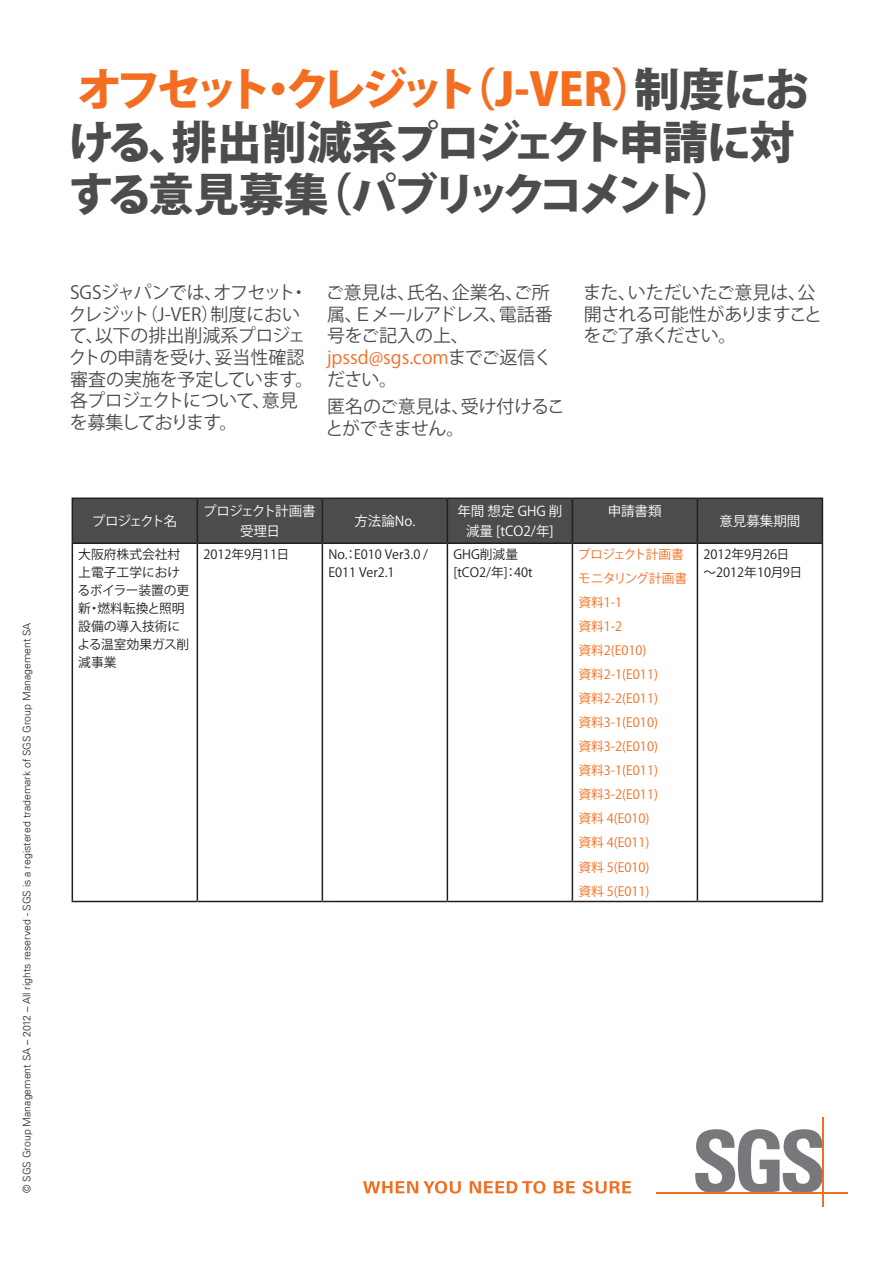
<style>
.page{position:relative;width:893px;height:1263px;background:#fff}
.page>*{position:absolute;margin:0;border:0;box-sizing:border-box;transform-origin:0 0}
.t1{font:800 45px/52.5px "Koz Go Pr 6 N";letter-spacing:-.1em;color:#4b4c4d}
.t2{font:18px/21.6px "Koz Go Pr 6 N";letter-spacing:-.02em;color:#4b4c4d}
.t3{font:18px/21.6px "Koz Go Pr 6 N";color:#4b4c4d}
.t4{font:18px/21.6px "Koz Go Pr 6 N";letter-spacing:-.04em;color:#4b4c4d}
.t5{font:13.5px/20.2px "Koz Go Pr 6 N";color:#fff;text-align:center}
.t6{font:13.5px/20.2px "Koz Go Pr 6 N";letter-spacing:-.045em;color:#fff;text-align:center}
.t7{font:13.5px "Koz Go Pr 6 N";letter-spacing:-.11em;color:#fff}
.t8{font:12.75px/18px "Koz Go Pr 6 N";color:#231f20}
.t9{font:12.75px "Koz Go Pr 6 N";color:#f36e21}
.t10{font:12.75px "Koz Go Pr 6 N";letter-spacing:-.06em;color:#f36e21}
.t11{font:12.75px "Koz Go Pr 6 N";letter-spacing:-.03em;color:#f36e21}
.t12{font:300 10.5px "Univers LT";color:#231f20}
.s1{color:#f36e21}
</style>
<div class="page">
<div style="left:73px;top:499px;width:749px;height:43px;background:#4b4c4d"></div>
<hr style="left:72px;top:497px;width:125px;height:2px;background:#231f20">
<hr style="left:72px;top:499px;width:1px;height:43px;background:#231f20">
<hr style="left:197px;top:497px;width:125px;height:2px;background:#231f20">
<hr style="left:197px;top:499px;width:1px;height:43px;background:#231f20">
<hr style="left:322px;top:497px;width:125px;height:2px;background:#231f20">
<hr style="left:322px;top:499px;width:1px;height:43px;background:#231f20">
<hr style="left:447px;top:497px;width:125px;height:2px;background:#231f20">
<hr style="left:447px;top:499px;width:1px;height:43px;background:#231f20">
<hr style="left:572px;top:497px;width:125px;height:2px;background:#231f20">
<hr style="left:572px;top:499px;width:1px;height:43px;background:#231f20">
<hr style="left:697px;top:497px;width:126px;height:2px;background:#231f20">
<hr style="left:697px;top:499px;width:1px;height:43px;background:#231f20">
<hr style="left:822px;top:499px;width:1px;height:43px;background:#231f20">
<hr style="left:72px;top:542px;width:125px;height:2px;background:#231f20">
<hr style="left:72px;top:544px;width:1px;height:357px;background:#231f20">
<hr style="left:197px;top:542px;width:125px;height:2px;background:#231f20">
<hr style="left:197px;top:544px;width:1px;height:357px;background:#231f20">
<hr style="left:322px;top:542px;width:125px;height:2px;background:#231f20">
<hr style="left:322px;top:544px;width:1px;height:357px;background:#231f20">
<hr style="left:447px;top:542px;width:125px;height:2px;background:#231f20">
<hr style="left:447px;top:544px;width:1px;height:357px;background:#231f20">
<hr style="left:572px;top:542px;width:125px;height:2px;background:#231f20">
<hr style="left:572px;top:544px;width:1px;height:357px;background:#231f20">
<hr style="left:697px;top:542px;width:126px;height:2px;background:#231f20">
<hr style="left:697px;top:544px;width:1px;height:357px;background:#231f20">
<hr style="left:822px;top:544px;width:1px;height:357px;background:#231f20">
<hr style="left:72px;top:901px;width:125px;height:1px;background:#231f20">
<hr style="left:197px;top:901px;width:125px;height:1px;background:#231f20">
<hr style="left:322px;top:901px;width:125px;height:1px;background:#231f20">
<hr style="left:447px;top:901px;width:125px;height:1px;background:#231f20">
<hr style="left:572px;top:901px;width:125px;height:1px;background:#231f20">
<hr style="left:697px;top:901px;width:126px;height:1px;background:#231f20">
<svg style="left:363px;top:1181px;width:98px;height:13px"></svg>
<svg style="left:470px;top:1181px;width:75px;height:13px"></svg>
<svg style="left:554px;top:1181px;width:21px;height:12px"></svg>
<svg style="left:582px;top:1181px;width:49px;height:12px"></svg>
<svg style="left:695px;top:1129px;width:127px;height:63px"></svg>
<hr style="left:656px;top:1192px;width:192px;height:1px;background:#f36e21">
<hr style="left:822px;top:1117px;width:2px;height:89px;background:#f36e21">
<p class="t12" style="left:20px;top:1193px;width:572px;rotate:-90deg">© SGS Group Management SA – 2012 – All rights reserved - SGS is a registered trademark of SGS Group Management SA</p>
<p class="t1" style="left:69px;top:65px;width:743px"><span class="s1">オフセット・クレジット（J-VER）</span>制度における、排出削減系プロジェクト申請に対する意見募集（パブリックコメント）</p>
<p class="t2" style="left:69px;top:282px;width:246px">SGSジャパンでは、オフセット・クレジット（J-VER）制度において、以下の排出削減系プロジェクトの申請を受け、妥当性確認審査の実施を予定しています。各プロジェクトについて、意見を募集しております。</p>
<p class="t3" style="left:326px;top:282px;width:228px">ご意見は、氏名、企業名、ご所属、Ｅメールアドレス、電話番号をご記入の上、<span class="s1">jpssd@sgs.com</span>までご返信ください。</p>
<p class="t2" style="left:326px;top:396px;width:241px">匿名のご意見は、受け付けることができません。</p>
<p class="t4" style="left:583px;top:282px;width:240px">また、いただいたご意見は、公開される可能性がありますことをご了承ください。</p>
<p class="t7" style="left:92px;top:514px;width:87px">プロジェクト名</p>
<p class="t6" style="left:203px;top:501px;width:114px">プロジェクト計画書受理日</p>
<p class="t5" style="left:354px;top:511px;width:62px">方法論No.</p>
<p class="t5" style="left:457px;top:501px;width:107px">年間 想定 GHG 削減量 [tCO2/年]</p>
<p class="t5" style="left:608px;top:501px;width:55px">申請書類</p>
<p class="t8" style="left:78px;top:546px;width:113px">大阪府株式会社村上電子工学におけるボイラー装置の更新・燃料転換と照明設備の導入技術による温室効果ガス削減事業</p>
<p class="t8" style="left:203px;top:546px;width:87px">2012年9月11日</p>
<p class="t8" style="left:328px;top:546px;width:101px">No.：E010 Ver3.0 /<br>E011 Ver2.1</p>
<p class="t8" style="left:453px;top:546px;width:81px">GHG削減量[tCO2/年]：40t</p>
<p class="t10" style="left:578px;top:548px;width:108px">プロジェクト計画書</p>
<p class="t11" style="left:578px;top:572px;width:111px">モニタリング計画書</p>
<p class="t9" style="left:578px;top:596px;width:45px">資料1-1</p>
<p class="t9" style="left:578px;top:620px;width:45px">資料1-2</p>
<p class="t9" style="left:578px;top:644px;width:70px">資料2(E010)</p>
<p class="t9" style="left:578px;top:668px;width:81px">資料2-1(E011)</p>
<p class="t9" style="left:578px;top:692px;width:81px">資料2-2(E011)</p>
<p class="t9" style="left:578px;top:716px;width:81px">資料3-1(E010)</p>
<p class="t9" style="left:578px;top:740px;width:81px">資料3-2(E010)</p>
<p class="t9" style="left:578px;top:764px;width:81px">資料3-1(E011)</p>
<p class="t9" style="left:578px;top:788px;width:81px">資料3-2(E011)</p>
<p class="t9" style="left:578px;top:812px;width:73px">資料 4(E010)</p>
<p class="t9" style="left:578px;top:836px;width:73px">資料 4(E011)</p>
<p class="t9" style="left:578px;top:860px;width:73px">資料 5(E010)</p>
<p class="t9" style="left:578px;top:884px;width:73px">資料 5(E011)</p>
<p class="t5" style="left:719px;top:511px;width:83px">意見募集期間</p>
<p class="t8" style="left:703px;top:546px;width:100px">2012年9月26日～2012年10月9日</p>
</div>
